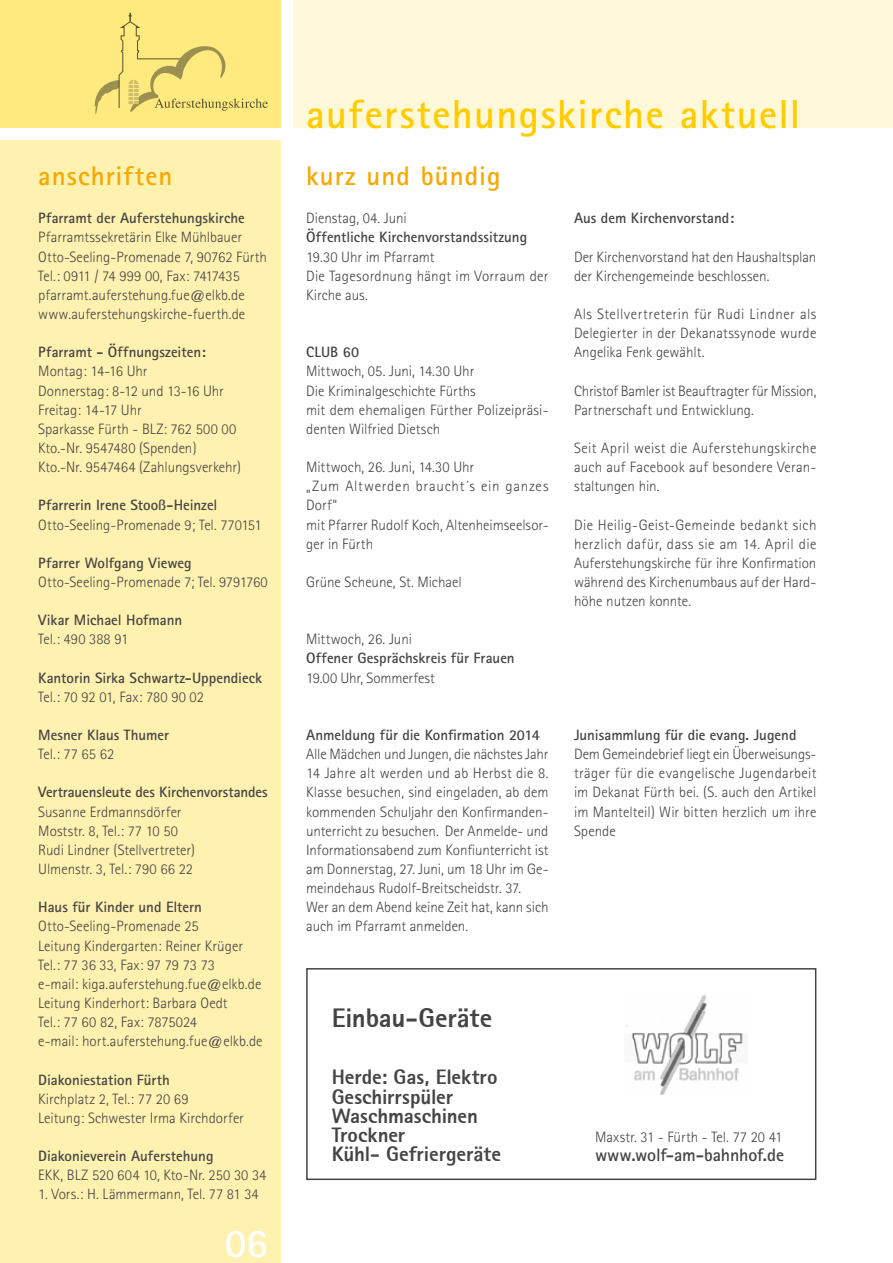
<style>
.page{position:relative;width:893px;height:1263px;background:#fff}
.page>*{position:absolute;margin:0;border:0;box-sizing:border-box;transform-origin:0 0}
.t1{font:700 40.5px "Rotis Sans Serif";letter-spacing:.035em;color:#fc0}
.t2{font:700 40.5px "Rotis Sans Serif";color:#fff}
.t3{font:700 27px "Rotis Sans Serif";letter-spacing:.035em;color:#f6a800}
.t4{font:27px "Rotis Sans Serif Extra Bold 75";letter-spacing:-.01em;color:#454445}
.t5{font:21px/19.2px "Rotis Sans Serif Extra Bold 75";letter-spacing:-.005em;color:#454445}
.t6{font:700 18px "Rotis Sans Serif";letter-spacing:-.01em;color:#454445}
.t7{font:300 15px/19.2px "Rotis Sans Serif";color:#454445}
.t8{font:700 15px "Rotis Sans Serif";color:#454445}
</style>
<div class="page">
<div style="left:293px;top:0;width:600px;height:128px;background:#fff8d9"></div>
<div style="left:0;top:0;width:281px;height:128px;background:#ffea7f"></div>
<div style="left:0;top:140px;width:281px;height:1123px;background:#fff1af"></div>
<svg style="left:94px;top:13px;width:174px;height:102px"></svg>
<div style="left:306px;top:968px;width:510px;height:212px;border:2px solid #454445"></div>
<img style="left:626px;top:995px;width:117px;height:99px">
<h2 class="t3" style="left:38px;top:159px;width:136px">anschriften</h2>
<p class="t8" style="left:38px;top:209px;width:208px">Pfarramt der Auferstehungskirche</p>
<p class="t7" style="left:38px;top:228px;width:230px">Pfarramtssekretärin Elke Mühlbauer Otto-Seeling-Promenade 7, 90762 Fürth Tel.: 0911 / 74 999 00, Fax: 7417435 pfarramt.auferstehung.fue@elkb.de www.auferstehungskirche-fuerth.de</p>
<p class="t8" style="left:38px;top:343px;width:169px">Pfarramt - Öffnungszeiten:</p>
<p class="t7" style="left:38px;top:362px;width:204px">Montag: 14-16 Uhr<br>Donnerstag: 8-12 und 13-16 Uhr<br>Freitag: 14-17 Uhr<br>Sparkasse Fürth - BLZ: 762 500 00<br>Kto.-Nr. 9547480 (Spenden)<br>Kto.-Nr. 9547464 (Zahlungsverkehr)</p>
<p class="t8" style="left:38px;top:496px;width:181px">Pfarrerin Irene Stooß-Heinzel</p>
<p class="t7" style="left:38px;top:515px;width:225px">Otto-Seeling-Promenade 9; Tel. 770151</p>
<p class="t8" style="left:38px;top:553px;width:155px">Pfarrer Wolfgang Vieweg</p>
<p class="t7" style="left:38px;top:572px;width:231px">Otto-Seeling-Promenade 7; Tel. 9791760</p>
<p class="t8" style="left:38px;top:611px;width:145px">Vikar Michael Hofmann</p>
<p class="t7" style="left:38px;top:630px;width:92px">Tel.: 490 388 91</p>
<p class="t8" style="left:38px;top:668px;width:225px">Kantorin Sirka Schwartz-Uppendieck</p>
<p class="t7" style="left:38px;top:687px;width:167px">Tel.: 70 92 01, Fax: 780 90 02</p>
<p class="t8" style="left:38px;top:725px;width:132px">Mesner Klaus Thumer</p>
<p class="t7" style="left:38px;top:744px;width:78px">Tel.: 77 65 62</p>
<p class="t8" style="left:38px;top:783px;width:231px">Vertrauensleute des Kirchenvorstandes</p>
<p class="t7" style="left:38px;top:802px;width:158px">Susanne Erdmannsdörfer<br>Moststr. 8, Tel.: 77 10 50<br>Rudi Lindner (Stellvertreter)<br>Ulmenstr. 3, Tel.: 790 66 22</p>
<p class="t8" style="left:38px;top:898px;width:165px">Haus für Kinder und Eltern</p>
<p class="t7" style="left:38px;top:917px;width:226px">Otto-Seeling-Promenade 25<br>Leitung Kindergarten: Reiner Krüger Tel.: 77 36 33, Fax: 97 79 73 73<br>e-mail: kiga.auferstehung.fue@elkb.de Leitung Kinderhort: Barbara Oedt<br>Tel.: 77 60 82, Fax: 7875024<br>e-mail: hort.auferstehung.fue@elkb.de</p>
<p class="t8" style="left:38px;top:1070px;width:133px">Diakoniestation Fürth</p>
<p class="t7" style="left:38px;top:1089px;width:207px">Kirchplatz 2, Tel.: 77 20 69<br>Leitung: Schwester Irma Kirchdorfer</p>
<p class="t8" style="left:38px;top:1146px;width:177px">Diakonieverein Auferstehung</p>
<p class="t7" style="left:38px;top:1165px;width:230px">EKK, BLZ 520 604 10, Kto-Nr. 250 30 34</p>
<p class="t7" style="left:38px;top:1185px;width:222px">1. Vors.: H. Lämmermann, Tel. 77 81 34</p>
<h1 class="t2" style="left:225px;top:1217px;width:45px">06</h1>
<h1 class="t1" style="left:306px;top:88px;width:496px">auferstehungskirche aktuell</h1>
<h2 class="t3" style="left:306px;top:159px;width:196px">kurz und bündig</h2>
<p class="t7" style="left:306px;top:209px;width:102px">Dienstag, 04. Juni</p>
<p class="t8" style="left:306px;top:228px;width:223px">Öffentliche Kirchenvorstandssitzung</p>
<p class="t7" style="left:306px;top:247px;width:244px">19.30 Uhr im Pfarramt<br>Die Tagesordnung hängt im Vorraum der<br>Kirche aus.</p>
<p class="t8" style="left:306px;top:343px;width:54px">CLUB 60</p>
<p class="t7" style="left:306px;top:362px;width:244px">Mittwoch, 05. Juni, 14.30 Uhr<br>Die Kriminalgeschichte Fürths<br>mit dem ehemaligen Fürther Polizeipräsi&shy;denten Wilfried Dietsch</p>
<p class="t7" style="left:306px;top:457px;width:244px">Mittwoch, 26. Juni, 14.30 Uhr<br>„Zum Altwerden braucht´s ein ganzes<br>Dorf“<br>mit Pfarrer Rudolf Koch, Altenheimseelsor&shy;ger in Fürth</p>
<p class="t7" style="left:306px;top:572px;width:157px">Grüne Scheune, St. Michael</p>
<p class="t7" style="left:306px;top:630px;width:107px">Mittwoch, 26. Juni</p>
<p class="t8" style="left:306px;top:649px;width:210px">Offener Gesprächskreis für Frauen</p>
<p class="t7" style="left:306px;top:668px;width:130px">19.00 Uhr, Sommerfest</p>
<p class="t8" style="left:306px;top:725px;width:235px">Anmeldung für die Konfirmation 2014</p>
<p class="t7" style="left:306px;top:744px;width:244px">Alle Mädchen und Jungen, die nächstes Jahr 14 Jahre alt werden und ab Herbst die 8.<br>Klasse besuchen, sind eingeladen, ab dem kommenden Schuljahr den Konfirmanden&shy;unterricht zu besuchen. Der Anmelde- und Informationsabend zum Konfiunterricht ist am Donnerstag, 27. Juni, um 18 Uhr im Ge&shy;meindehaus Rudolf-Breitscheidstr. 37.<br>Wer an dem Abend keine Zeit hat, kann sich auch im Pfarramt anmelden.</p>
<p class="t8" style="left:574px;top:209px;width:162px">Aus dem Kirchenvorstand:</p>
<p class="t7" style="left:574px;top:247px;width:244px">Der Kirchenvorstand hat den Haushaltsplan der Kirchengemeinde beschlossen.</p>
<p class="t7" style="left:574px;top:304px;width:244px;text-align:justify">Als Stellvertreterin für Rudi Lindner als Delegierter in der Dekanatssynode wurde Angelika Fenk gewählt.</p>
<p class="t7" style="left:574px;top:381px;width:244px">Christof Bamler ist Beauftragter für Mission,<br>Partnerschaft und Entwicklung.</p>
<p class="t7" style="left:574px;top:438px;width:244px;text-align:justify">Seit April weist die Auferstehungskirche auch auf Facebook auf besondere Veran&shy;staltungen hin.</p>
<p class="t7" style="left:574px;top:515px;width:244px;text-align:justify">Die Heilig-Geist-Gemeinde bedankt sich herzlich dafür, dass sie am 14. April die Auferstehungskirche für ihre Konfirmation während des Kirchenumbaus auf der Hard&shy;höhe nutzen konnte.</p>
<p class="t8" style="left:574px;top:725px;width:224px">Junisammlung für die evang. Jugend</p>
<p class="t7" style="left:574px;top:744px;width:244px;text-align:justify">Dem Gemeindebrief liegt ein Überweisungs&shy;träger für die evangelische Jugendarbeit im Dekanat Fürth bei. (S. auch den Artikel im Mantelteil) Wir bitten herzlich um ihre Spende</p>
<h2 class="t4" style="left:332px;top:1001px;width:162px">Einbau-Geräte</h2>
<h3 class="t5" style="left:332px;top:1067px;width:171px">Herde: Gas, Elektro<br>Geschirrspüler<br>Waschmaschinen<br>Trockner<br>Kühl- Gefriergeräte</h3>
<p class="t7" style="left:595px;top:1127px;width:189px">Maxstr. 31 - Fürth - Tel. 77 20 41</p>
<p class="t6" style="left:595px;top:1143px;width:191px">www.wolf-am-bahnhof.de</p>
</div>
